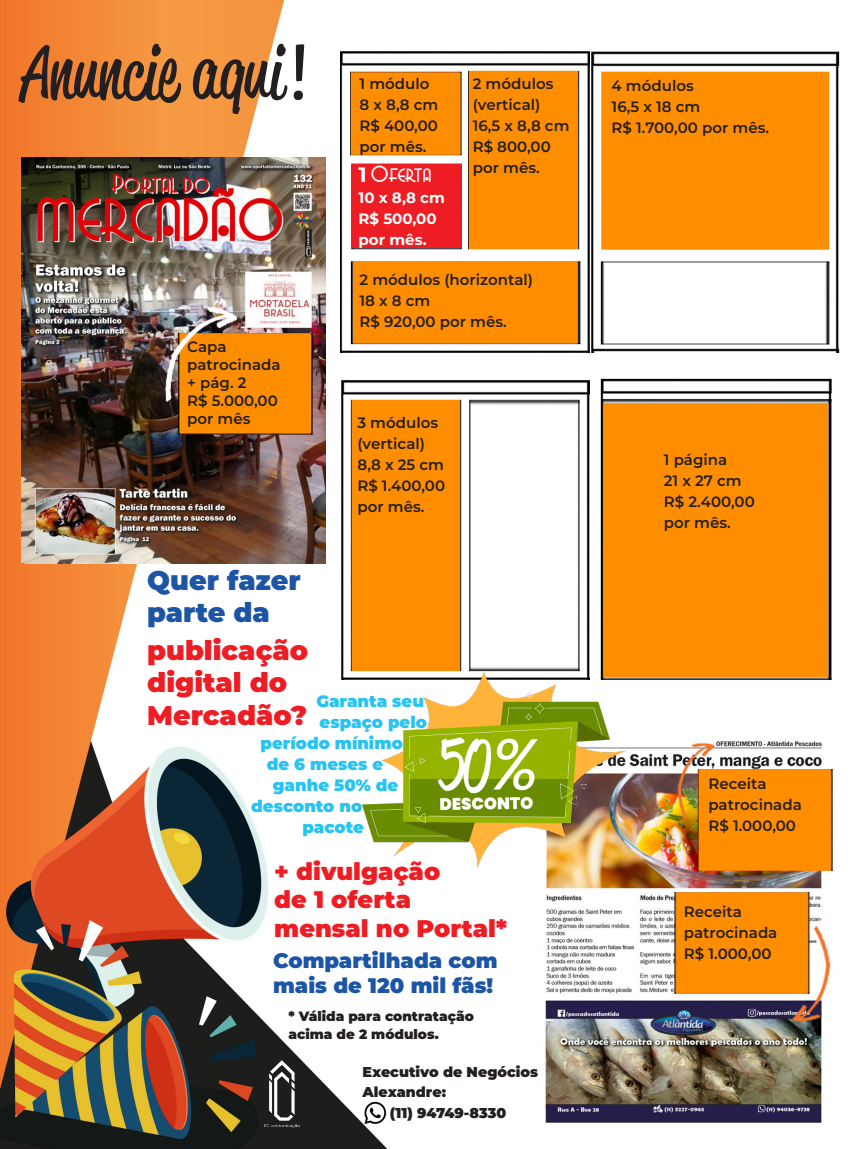
<style>
.page{position:relative;width:851px;height:1149px;background:#fff}
.page>*{position:absolute;margin:0;border:0;box-sizing:border-box;transform-origin:0 0}
.t1{font:500 83.4px "Alegreya Sans";color:#231f20}
.t2{font:72px "Reklame Script Regular DEMO";color:#231f20}
.t3{font:900 27px/32.4px "Montserrat";color:#ee1d23}
.t4{font:900 27px "Montserrat";color:#1c55a5}
.t5{font:900 24px/28.5px "Montserrat";color:#ee1d23}
.t6{font:900 21px/25.2px "Montserrat";color:#1c55a5}
.t7{font:21px "Grado Gradoo NF";letter-spacing:-.045em;color:#fff}
.t8{font:900 16.5px "Montserrat";color:#27c3f3}
.t9{font:600 15px/21px "Montserrat";color:#231f20}
.t10{font:700 15px/21px "Montserrat";color:#fff}
.t11{font:900 14.25px "Montserrat";color:#231f20}
.t12{font:900 13.5px/18px "Montserrat";color:#231f20}
.s1{font-family:"Montserrat";font-weight:700}
</style>
<div class="page">
<img style="left:0;top:0;width:798px;height:1148px">
<img style="left:21px;top:158px;width:304px;height:405px">
<img style="left:531px;top:728px;width:302px;height:396px">
<img style="left:340px;top:43px;width:499px;height:309px">
<img style="left:340px;top:375px;width:492px;height:304px">
<img style="left:264px;top:1059px;width:36px;height:68px">
<img style="left:362px;top:672px;width:263px;height:195px">
<img style="left:362px;top:1099px;width:26px;height:25px">
<div style="left:351px;top:164px;width:110px;height:83px;background:#ee1d23"></div>
<p class="t2" style="left:21px;top:42px;width:263px">Anuncie aqui</p>
<p class="t1" style="left:288px;top:13px;width:23px">!</p>
<p class="t9" style="left:187px;top:337px;width:95px;line-height:18px">Capa patrocinada + pág. 2<br>R$ 5.000,00 por mês</p>
<p class="t9" style="left:359px;top:72px;width:80px">1 módulo<br>8 x 8,8 cm<br>R$ 400,00 por mês.</p>
<p class="t9" style="left:472px;top:72px;width:98px">2 módulos (vertical)<br>16,5 x 8,8 cm<br>R$ 800,00 por mês.</p>
<p class="t7" style="left:358px;top:160px;width:74px"><span class="s1">1</span> OFERTA</p>
<p class="t10" style="left:358px;top:186px;width:88px">10 x 8,8 cm<br>R$ 500,00 por mês.</p>
<p class="t9" style="left:359px;top:268px;width:175px">2 módulos (horizontal)<br>18 x 8 cm<br>R$ 920,00 por mês.</p>
<p class="t9" style="left:357px;top:412px;width:89px">3 módulos (vertical)<br>8,8 x 25 cm<br>R$ 1.400,00 por mês.</p>
<p class="t4" style="left:147px;top:559px;width:155px">Quer fazer</p>
<p class="t4" style="left:147px;top:592px;width:124px">parte da</p>
<p class="t3" style="left:147px;top:632px;width:162px">publicação</p>
<p class="t3" style="left:147px;top:664px;width:161px">digital do<br>Mercadão?</p>
<p class="t8" style="left:316px;top:688px;width:109px">Garanta seu</p>
<p class="t8" style="left:319px;top:709px;width:109px">espaço pelo</p>
<p class="t8" style="left:260px;top:730px;width:144px">período mínimo</p>
<p class="t8" style="left:267px;top:751px;width:118px">de 6 meses e</p>
<p class="t8" style="left:273px;top:772px;width:127px">ganhe 50% de</p>
<p class="t8" style="left:251px;top:793px;width:112px">desconto no</p>
<p class="t8" style="left:302px;top:814px;width:63px">pacote</p>
<p class="t5" style="left:274px;top:855px;width:234px">+ divulgação<br>de 1 oferta mensal no Portal*</p>
<p class="t6" style="left:273px;top:946px;width:226px">Compartilhada com mais de 120 mil fãs!</p>
<p class="t12" style="left:288px;top:1005px;width:187px">* Válida para contratação acima de 2 módulos.</p>
<p class="t11" style="left:362px;top:1060px;width:177px">Executivo de Negócios</p>
<p class="t11" style="left:362px;top:1081px;width:85px">Alexandre:</p>
<p class="t11" style="left:390px;top:1101px;width:118px">(11) 94749-8330</p>
<p class="t9" style="left:611px;top:75px;width:159px">4 módulos<br>16,5 x 18 cm<br>R$ 1.700,00 por mês.</p>
<p class="t9" style="left:663px;top:448px;width:92px">1 página<br>21 x 27 cm<br>R$ 2.400,00 por mês.</p>
<p class="t9" style="left:708px;top:772px;width:95px">Receita patrocinada<br>R$ 1.000,00</p>
<p class="t9" style="left:683px;top:899px;width:95px">Receita patrocinada<br>R$ 1.000,00</p>
</div>
